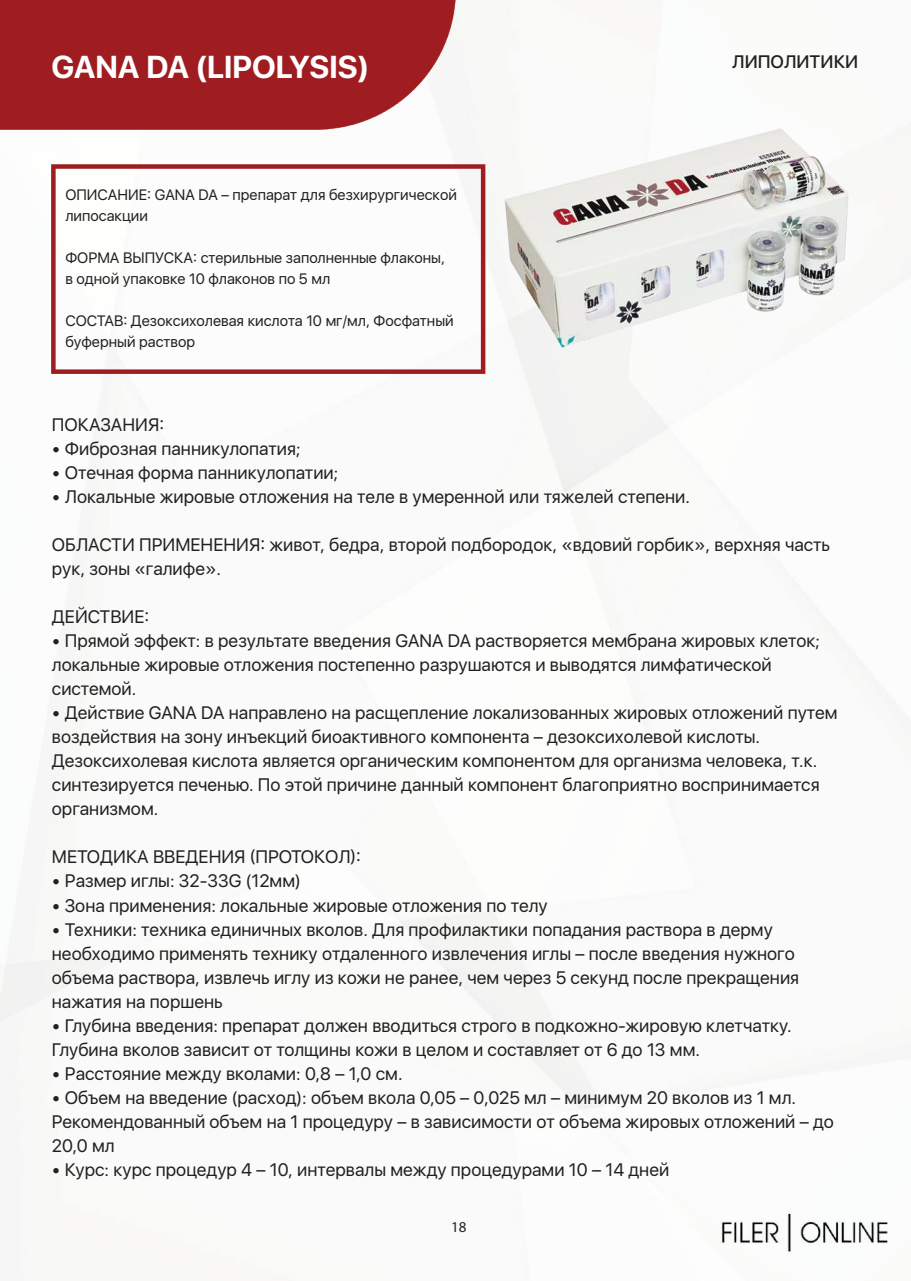
<style>
.page{position:relative;width:911px;height:1281px;background:#fff}
.page>*{position:absolute;margin:0;border:0;box-sizing:border-box;transform-origin:0 0}
.t1{font:700 31.5px "SFUI Display";color:#fff}
.t2{font:18px/24px "SFUI Display";color:#231f20}
.t3{font:500 18px "SFUI Display";color:#231f20}
.t4{font:15px/21px "SFUI Display";color:#231f20}
.t5{font:15px "Myriad Pro";color:#231f20}
</style>
<div class="page">
<img style="left:0;top:0;width:455px;height:130px">
<svg style="left:51px;top:164px;width:434px;height:210px"></svg>
<img style="left:505px;top:128px;width:343px;height:219px">
<img style="left:714px;top:1208px;width:176px;height:48px">
<h1 class="t1" style="left:51px;top:45px;width:319px">GANA DA (LIPOLYSIS)</h1>
<p class="t4" style="left:65px;top:185px;width:393px">ОПИСАНИЕ: GANA DA – препарат для безхирургической липосакции</p>
<p class="t4" style="left:65px;top:248px;width:381px">ФОРМА ВЫПУСКА: стерильные заполненные флаконы, в одной упаковке 10 флаконов по 5 мл</p>
<p class="t4" style="left:65px;top:311px;width:390px">СОСТАВ: Дезоксихолевая кислота 10 мг/мл, Фосфатный буферный раствор</p>
<p class="t3" style="left:732px;top:49px;width:128px">ЛИПОЛИТИКИ</p>
<p class="t2" style="left:52px;top:414px;width:114px">ПОКАЗАНИЯ:</p>
<p class="t2" style="left:52px;top:438px;width:250px">• Фиброзная панникулопатия;</p>
<p class="t2" style="left:52px;top:462px;width:288px">• Отечная форма панникулопатии;</p>
<p class="t2" style="left:52px;top:486px;width:639px">• Локальные жировые отложения на теле в умеренной или тяжелей степени.</p>
<p class="t2" style="left:52px;top:534px;width:780px">ОБЛАСТИ ПРИМЕНЕНИЯ: живот, бедра, второй подбородок, «вдовий горбик», верхняя часть рук, зоны «галифе».</p>
<p class="t2" style="left:52px;top:606px;width:99px">ДЕЙСТВИЕ:</p>
<p class="t2" style="left:52px;top:630px;width:770px">• Прямой эффект: в результате введения GANA DA растворяется мембрана жировых клеток; локальные жировые отложения постепенно разрушаются и выводятся лимфатической системой.</p>
<p class="t2" style="left:52px;top:702px;width:787px">• Действие GANA DA направлено на расщепление локализованных жировых отложений путем воздействия на зону инъекций биоактивного компонента – дезоксихолевой кислоты.<br>Дезоксихолевая кислота является органическим компонентом для организма человека, т.к. синтезируется печенью. По этой причине данный компонент благоприятно воспринимается организмом.</p>
<p class="t2" style="left:52px;top:846px;width:311px">МЕТОДИКА ВВЕДЕНИЯ (ПРОТОКОЛ):</p>
<p class="t2" style="left:52px;top:870px;width:250px">• Размер иглы: 32-33G (12мм)</p>
<p class="t2" style="left:52px;top:894px;width:497px">• Зона применения: локальные жировые отложения по телу</p>
<p class="t2" style="left:52px;top:918px;width:749px">• Техники: техника единичных вколов. Для профилактики попадания раствора в дерму необходимо применять технику отдаленного извлечения иглы – после введения нужного объема раствора, извлечь иглу из кожи не ранее, чем через 5 секунд после прекращения нажатия на поршень</p>
<p class="t2" style="left:52px;top:1014px;width:741px">• Глубина введения: препарат должен вводиться строго в подкожно-жировую клетчатку.<br>Глубина вколов зависит от толщины кожи в целом и составляет от 6 до 13 мм.</p>
<p class="t2" style="left:52px;top:1062px;width:352px">• Расстояние между вколами: 0,8 – 1,0 см.</p>
<p class="t2" style="left:52px;top:1086px;width:783px">• Объем на введение (расход): объем вкола 0,05 – 0,025 мл – минимум 20 вколов из 1 мл.<br>Рекомендованный объем на 1 процедуру – в зависимости от объема жировых отложений – до<br>20,0 мл</p>
<p class="t2" style="left:52px;top:1157px;width:619px">• Курс: курс процедур 4 – 10, интервалы между процедурами 10 – 14 дней</p>
<p class="t5" style="left:451px;top:1217px;width:17px">18</p>
</div>
